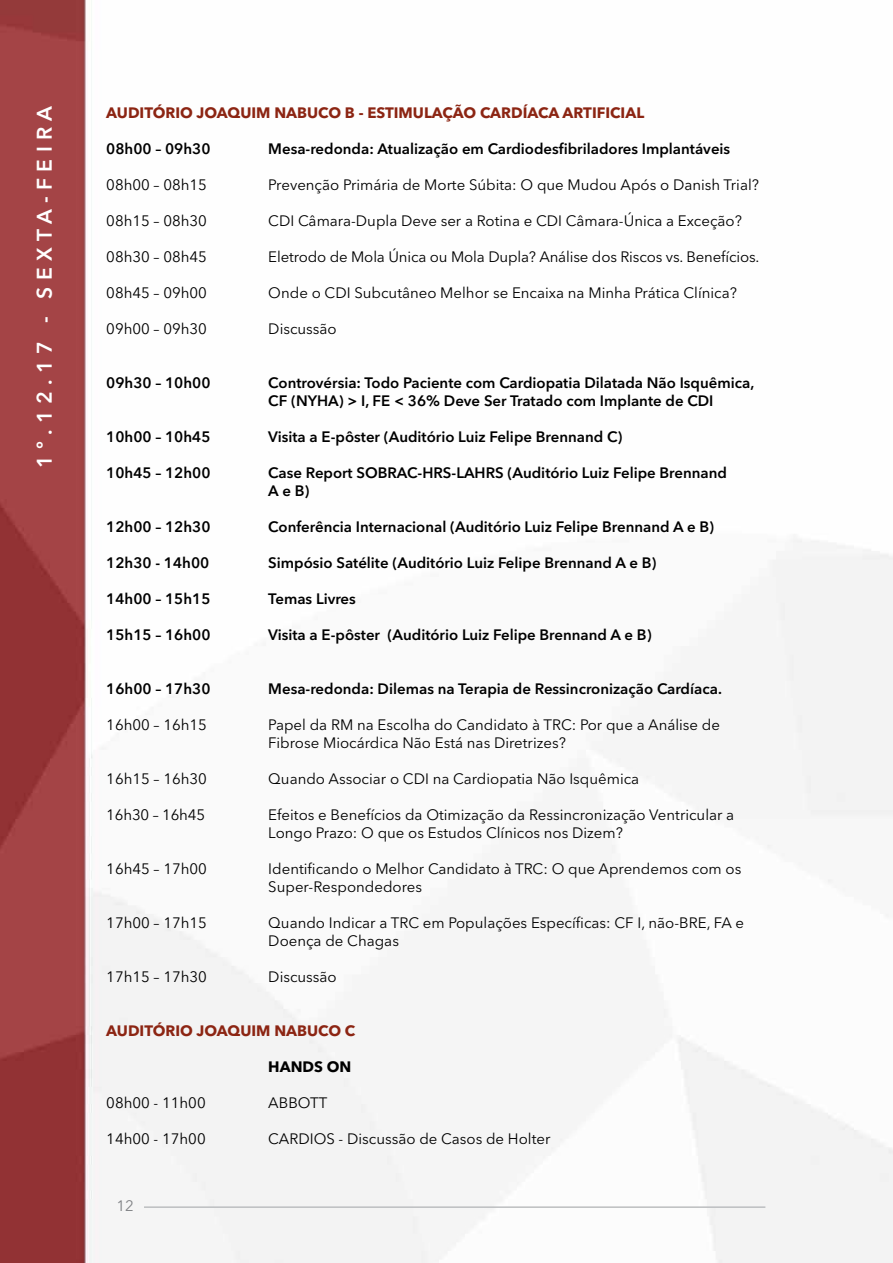
<style>
.page{position:relative;width:893px;height:1263px;background:#fff}
.page>*{position:absolute;margin:0;border:0;box-sizing:border-box;transform-origin:0 0}
.t1{font:600 21px "Avenir Next LT Pro";letter-spacing:.3em;color:#fff}
.t2{font:15px/18px "Avenir Next LT Pro";color:#000}
.t3{font:600 15px/18px "Avenir Next LT Pro";color:#000}
.t4{font:700 15px "Avenir Next LT Pro";color:#8c2513}
.t5{font:700 15px "Avenir Next LT Pro";color:#000}
.t6{font:15px "Avenir Next LT Pro";color:#808285}
</style>
<div class="page">
<img style="left:0;top:0;width:893px;height:1263px">
<hr style="left:144px;top:1206px;width:621px;height:2px;background:#bcbec0">
<h1 class="t1" style="left:32px;top:468px;width:364px;rotate:-90deg">1º.12.17 - SEXTA-F EIRA</h1>
<p class="t4" style="left:106px;top:103px;width:539px">AUDITÓRIO JOAQUIM NABUCO B - ESTIMULAÇÃO CARDÍACA ARTIFICIAL</p>
<p class="t3" style="left:106px;top:139px;width:143px">08h00 – 09h30 M</p>
<p class="t3" style="left:282px;top:139px;width:450px">esa-redonda: Atualização em Cardiodesfibriladores Implantáveis</p>
<p class="t2" style="left:106px;top:175px;width:102px">08h00 – 08h15</p>
<p class="t2" style="left:268px;top:175px;width:492px">Prevenção Primária de Morte Súbita: O que Mudou Após o Danish Trial?</p>
<p class="t2" style="left:106px;top:211px;width:102px">08h15 – 08h30</p>
<p class="t2" style="left:268px;top:211px;width:475px">CDI Câmara-Dupla Deve ser a Rotina e CDI Câmara-Única a Exceção?</p>
<p class="t2" style="left:106px;top:247px;width:102px">08h30 – 08h45</p>
<p class="t2" style="left:268px;top:247px;width:493px">Eletrodo de Mola Única ou Mola Dupla? Análise dos Riscos vs. Benefícios.</p>
<p class="t2" style="left:106px;top:283px;width:102px">08h45 – 09h00</p>
<p class="t2" style="left:268px;top:283px;width:470px">Onde o CDI Subcutâneo Melhor se Encaixa na Minha Prática Clínica?</p>
<p class="t2" style="left:106px;top:319px;width:102px">09h00 – 09h30</p>
<p class="t2" style="left:268px;top:319px;width:70px">Discussão</p>
<p class="t3" style="left:106px;top:373px;width:106px">09h30 – 10h00</p>
<p class="t3" style="left:268px;top:373px;width:487px">Controvérsia: Todo Paciente com Cardiopatia Dilatada Não Isquêmica,<br>CF (NYHA) &gt; I, FE &lt; 36% Deve Ser Tratado com Implante de CDI</p>
<p class="t3" style="left:106px;top:427px;width:106px">10h00 – 10h45</p>
<p class="t3" style="left:268px;top:427px;width:356px">Visita a E-pôster (Auditório Luiz Felipe Brennand C)</p>
<p class="t3" style="left:106px;top:463px;width:106px">10h45 – 12h00</p>
<p class="t3" style="left:268px;top:463px;width:460px">Case Report SOBRAC-HRS-LAHRS (Auditório Luiz Felipe Brennand<br>A e B)</p>
<p class="t3" style="left:106px;top:517px;width:106px">12h00 – 12h30</p>
<p class="t3" style="left:268px;top:517px;width:447px">Conferência Internacional (Auditório Luiz Felipe Brennand A e B)</p>
<p class="t3" style="left:106px;top:553px;width:105px">12h30 - 14h00</p>
<p class="t3" style="left:268px;top:553px;width:390px">Simpósio Satélite (Auditório Luiz Felipe Brennand A e B)</p>
<p class="t3" style="left:106px;top:589px;width:106px">14h00 – 15h15</p>
<p class="t3" style="left:268px;top:589px;width:89px">Temas Livres</p>
<p class="t3" style="left:106px;top:625px;width:106px">15h15 – 16h00</p>
<p class="t3" style="left:268px;top:625px;width:385px">Visita a E-pôster (Auditório Luiz Felipe Brennand A e B)</p>
<p class="t3" style="left:106px;top:679px;width:143px">16h00 – 17h30 M</p>
<p class="t3" style="left:282px;top:679px;width:441px">esa-redonda: Dilemas na Terapia de Ressincronização Cardíaca.</p>
<p class="t2" style="left:106px;top:715px;width:102px">16h00 – 16h15</p>
<p class="t2" style="left:268px;top:715px;width:453px">Papel da RM na Escolha do Candidato à TRC: Por que a Análise de<br>Fibrose Miocárdica Não Está nas Diretrizes?</p>
<p class="t2" style="left:106px;top:769px;width:102px">16h15 – 16h30</p>
<p class="t2" style="left:268px;top:769px;width:372px">Quando Associar o CDI na Cardiopatia Não Isquêmica</p>
<p class="t2" style="left:106px;top:805px;width:100px">16h30 – 16h45</p>
<p class="t2" style="left:268px;top:805px;width:467px">Efeitos e Benefícios da Otimização da Ressincronização Ventricular a<br>Longo Prazo: O que os Estudos Clínicos nos Dizem?</p>
<p class="t2" style="left:106px;top:859px;width:102px">16h45 – 17h00</p>
<p class="t2" style="left:268px;top:859px;width:475px">Identificando o Melhor Candidato à TRC: O que Aprendemos com os<br>Super-Respondedores</p>
<p class="t2" style="left:106px;top:913px;width:102px">17h00 – 17h15</p>
<p class="t2" style="left:268px;top:913px;width:477px">Quando Indicar a TRC em Populações Específicas: CF I, não-BRE, FA e<br>Doença de Chagas</p>
<p class="t2" style="left:106px;top:967px;width:102px">17h15 – 17h30</p>
<p class="t2" style="left:268px;top:967px;width:70px">Discussão</p>
<p class="t4" style="left:106px;top:1021px;width:251px">AUDITÓRIO JOAQUIM NABUCO C</p>
<p class="t5" style="left:268px;top:1057px;width:85px">HANDS ON</p>
<p class="t2" style="left:106px;top:1093px;width:101px">08h00 - 11h00</p>
<p class="t2" style="left:268px;top:1093px;width:60px">ABBOTT</p>
<p class="t2" style="left:106px;top:1129px;width:101px">14h00 - 17h00</p>
<p class="t2" style="left:268px;top:1129px;width:284px">CARDIOS - Discussão de Casos de Holter</p>
<p class="t6" style="left:116px;top:1197px;width:19px">12</p>
</div>
